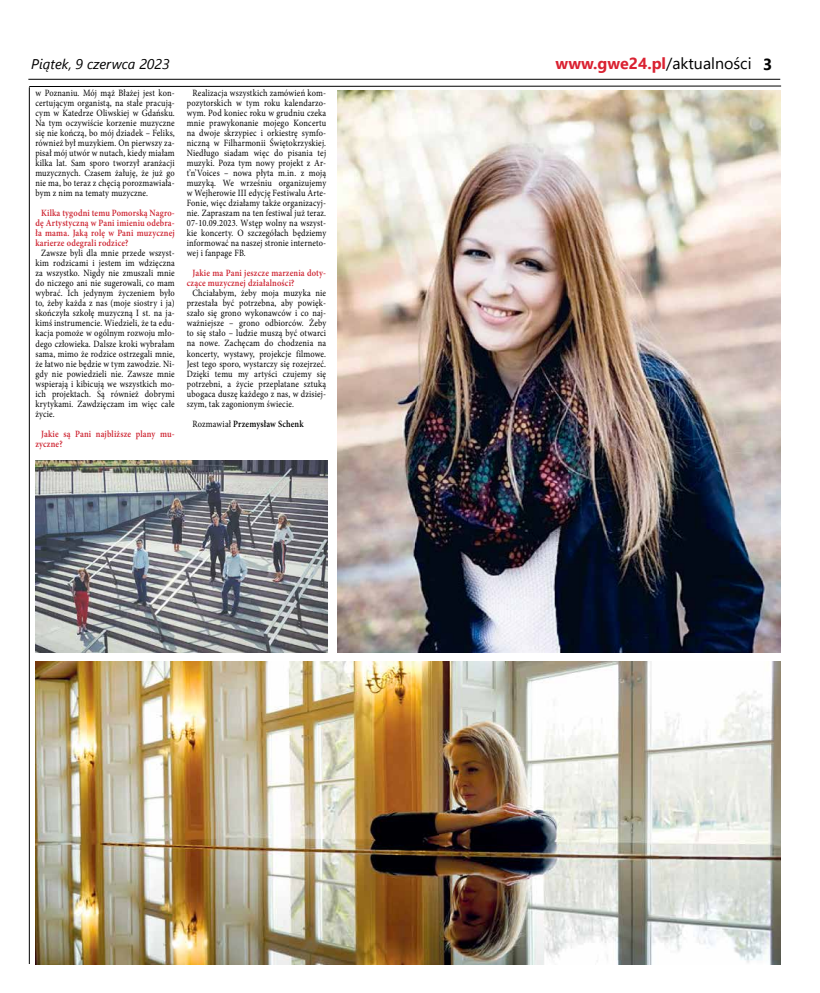
<style>
.page{position:relative;width:820px;height:993px;background:#fff}
.page>*{position:absolute;margin:0;border:0;box-sizing:border-box;transform-origin:0 0}
.t1{font:700 16px "Segoe UI";color:#da2232}
.t2{font:italic 14px "Segoe UI";color:#000}
.t3{font:9.6px/10px "Minion Pro";letter-spacing:.02em;color:#000;text-align:justify;scale:.87 1}
.t4{font:600 9.6px/10px "Minion Pro";letter-spacing:.02em;color:#ce2633;scale:.87 1}
.t5{font:600 9.6px "Minion Pro";letter-spacing:.02em;color:#000;scale:.87 1}
.s1{font-weight:400;color:#000}
.s2{color:#000}
.s3{font-weight:400}
</style>
<div class="page">
<hr style="left:28px;top:79px;width:752px;height:1px;background:#000">
<svg style="left:29px;top:86px;width:752px;height:1px"></svg>
<hr style="left:29px;top:87px;width:1px;height:876px;background:#000">
<img style="left:337px;top:91px;width:443px;height:561px">
<img style="left:36px;top:661px;width:744px;height:303px">
<img style="left:36px;top:460px;width:291px;height:192px">
<h2 class="t2" style="left:31px;top:51px;width:140px">Piątek, 9 czerwca 2023</h2>
<h1 class="t1" style="left:555px;top:49px;width:218px">www.gwe24.pl<span class="s1">/aktualności</span> <span class="s2">3</span></h1>
<p class="t3" style="left:35px;top:88px;width:162px">w Poznaniu. Mój mąż Błażej jest kon&shy;certującym organistą, na stałe pracują&shy;cym w Katedrze Oliwskiej w Gdańsku.<br>Na tym oczywiście korzenie muzyczne się nie kończą, bo mój dziadek – Feliks, również był muzykiem. On pierwszy za&shy;pisał mój utwór w nutach, kiedy miałam kilka lat. Sam sporo tworzył aranżacji muzycznych. Czasem żałuję, że już go nie ma, bo teraz z chęcią porozmawiała&shy;bym z nim na tematy muzyczne.</p>
<p class="t4" style="left:35px;top:208px;width:162px;text-align:justify;text-indent:6px">Kilka tygodni temu Pomorską Nagro&shy;dę Artystyczną w Pani imieniu odebra&shy;ła mama. Jaką rolę w Pani muzycznej karierze odegrali rodzice?</p>
<p class="t3" style="left:35px;top:248px;width:162px;text-indent:6px">Zawsze byli dla mnie przede wszyst&shy;kim rodzicami i jestem im wdzięczna za wszystko. Nigdy nie zmuszali mnie do niczego ani nie sugerowali, co mam wybrać. Ich jedynym życzeniem było to, żeby każda z nas (moje siostry i ja) skończyła szkołę muzyczną I st. na ja&shy;kimś instrumencie. Wiedzieli, że ta edu&shy;kacja pomoże w ogólnym rozwoju mło&shy;dego człowieka. Dalsze kroki wybrałam sama, mimo że rodzice ostrzegali mnie, że łatwo nie będzie w tym zawodzie. Ni&shy;gdy nie powiedzieli nie. Zawsze mnie wspierają i kibicują we wszystkich mo&shy;ich projektach. Są również dobrymi krytykami. Zawdzięczam im więc całe życie.</p>
<p class="t4" style="left:35px;top:428px;width:162px;text-indent:6px">Jakie są Pani najbliższe plany mu&shy;zyczne?</p>
<p class="t3" style="left:187px;top:88px;width:162px;text-indent:6px">Realizacja wszystkich zamówień kom&shy;pozytorskich w tym roku kalendarzo&shy;wym. Pod koniec roku w grudniu czeka mnie prawykonanie mojego Koncertu na dwoje skrzypiec i orkiestrę symfo&shy;niczną w Filharmonii Świętokrzyskiej.<br>Niedługo siadam więc do pisania tej muzyki. Poza tym nowy projekt z Ar&shy;t’n’Voices – nowa płyta m.in. z moją muzyką. We wrześniu organizujemy w Wejherowie III edycję Festiwalu Arte-Fonie, więc działamy także organizacyj&shy;nie. Zapraszam na ten festiwal już teraz.<br>07-10.09.2023. Wstęp wolny na wszyst&shy;kie koncerty. O szczegółach będziemy informować na naszej stronie interneto&shy;wej i fanpage FB.</p>
<p class="t4" style="left:187px;top:268px;width:162px;text-indent:6px">Jakie ma Pani jeszcze marzenia doty&shy;czące muzycznej działalności?</p>
<p class="t3" style="left:187px;top:288px;width:162px;text-indent:6px">Chciałabym, żeby moja muzyka nie przestała być potrzebna, aby powięk&shy;szało się grono wykonawców i co naj&shy;ważniejsze – grono odbiorców. Żeby to się stało – ludzie muszą być otwarci na nowe. Zachęcam do chodzenia na koncerty, wystawy, projekcje filmowe.<br>Jest tego sporo, wystarczy się rozejrzeć.<br>Dzięki temu my artyści czujemy się potrzebni, a życie przeplatane sztuką ubogaca duszę każdego z nas, w dzisiej&shy;szym, tak zagonionym świecie.</p>
<p class="t5" style="left:192px;top:416px;width:129px"><span class="s3">Rozmawiał</span> Przemysław Schenk</p>
</div>
